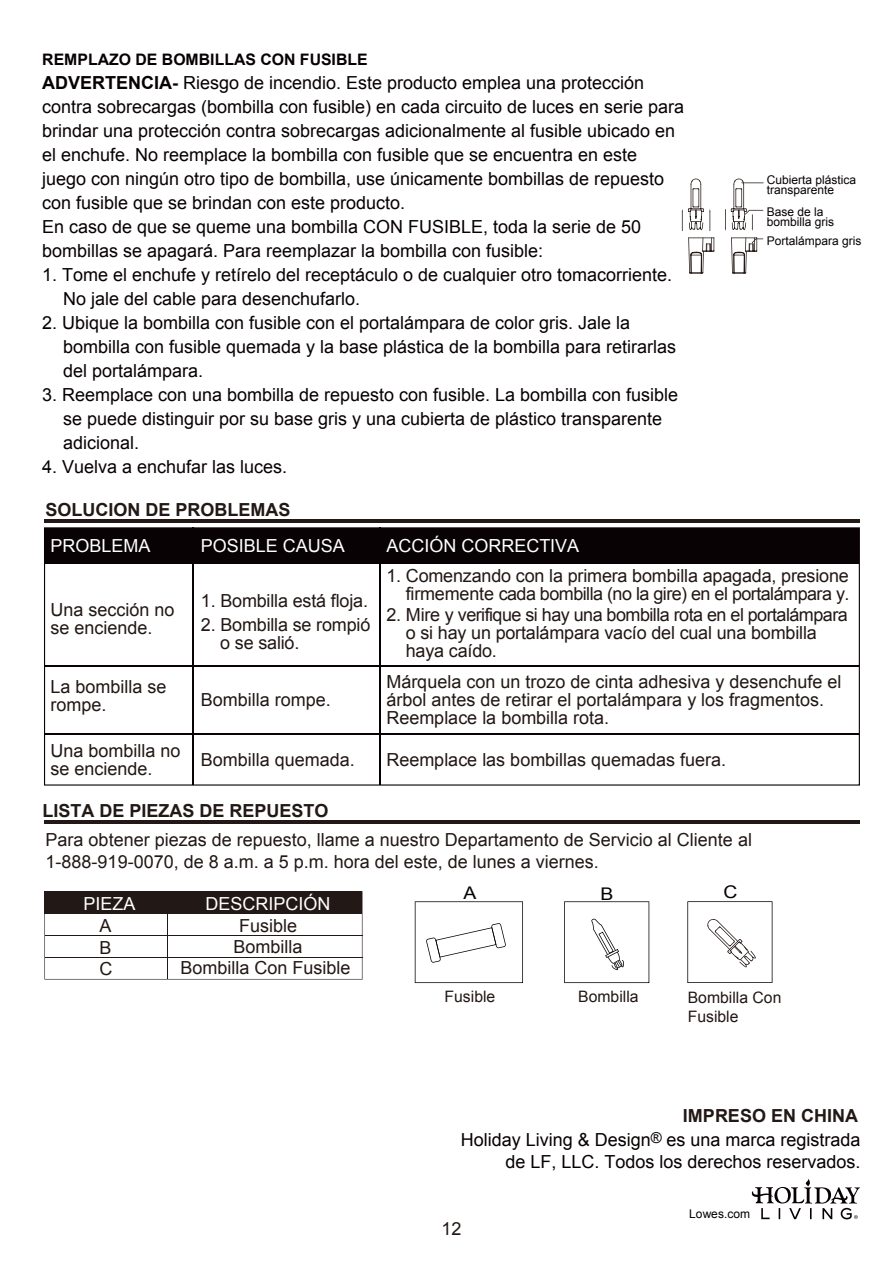
<style>
.page{position:relative;width:893px;height:1263px;background:#fff}
.page>*{position:absolute;margin:0;border:0;box-sizing:border-box;transform-origin:0 0}
.t1{font:18px/24px "Arial";color:#070102}
.t2{font:18px/18px "Arial";color:#221714}
.t3{font:18px/21.5px "Arial";color:#221815;text-align:justify}
.t4{font:18px/21.6px "Arial";color:#070001;text-align:right}
.t5{font:700 18px "Arial";color:#221815}
.t6{font:18px "Arial";color:#fff}
.t7{font:17.4px "Arial";color:#050000;scale:1.11 1}
.t8{font:17.4px "Arial";color:#070102;scale:1.11 1}
.t9{font:700 15.9px "Arial";color:#070102}
.t10{font:15.75px/18.9px "Arial";color:#221815}
.t11{font:12px/10.5px "Arial";color:#070102}
.t12{font:12px "Arial";color:#060001}
.s1{font-weight:700}
</style>
<div class="page">
<hr style="left:45px;top:519px;width:815px;height:3px;background:#221815">
<hr style="left:45px;top:821px;width:815px;height:3px;background:#221815">
<svg style="left:44px;top:891px;width:318px;height:88px"></svg>
<svg style="left:44px;top:527px;width:816px;height:258px"></svg>
<hr style="left:192px;top:528px;width:1px;height:257px;background:#090204">
<hr style="left:379px;top:528px;width:1px;height:257px;background:#090204">
<div style="left:45px;top:528px;width:814px;height:35px;background:#090204"></div>
<hr style="left:45px;top:665px;width:814px;height:2px;background:#090204">
<hr style="left:45px;top:734px;width:814px;height:1px;background:#090204">
<svg style="left:682px;top:179px;width:32px;height:95px"></svg>
<svg style="left:725px;top:179px;width:39px;height:95px"></svg>
<svg style="left:415px;top:901px;width:108px;height:82px"></svg>
<svg style="left:564px;top:901px;width:85px;height:82px"></svg>
<svg style="left:687px;top:901px;width:85px;height:82px"></svg>
<svg style="left:752px;top:1179px;width:108px;height:40px"></svg>
<p class="t9" style="left:42px;top:49px;width:327px">REMPLAZO DE BOMBILLAS CON FUSIBLE</p>
<p class="t1" style="left:42px;top:71px;width:643px"><span class="s1">ADVERTENCIA-</span> Riesgo de incendio. Este producto emplea una protección contra sobrecargas (bombilla con fusible) en cada circuito de luces en serie para brindar una protección contra sobrecargas adicionalmente al fusible ubicado en el enchufe. No reemplace la bombilla con fusible que se encuentra en este juego con ningún otro tipo de bombilla, use únicamente bombillas de repuesto con fusible que se brindan con este producto.<br>En caso de que se queme una bombilla CON FUSIBLE, toda la serie de 50 bombillas se apagará. Para reemplazar la bombilla con fusible:</p>
<p class="t1" style="left:63px;top:263px;width:610px;text-indent:-21px">1. Tome el enchufe y retírelo del receptáculo o de cualquier otro tomacorriente.<br>No jale del cable para desenchufarlo.</p>
<p class="t1" style="left:63px;top:311px;width:614px;text-indent:-21px">2. Ubique la bombilla con fusible con el portalámpara de color gris. Jale la bombilla con fusible quemada y la base plástica de la bombilla para retirarlas del portalámpara.</p>
<p class="t1" style="left:63px;top:383px;width:616px;text-indent:-21px">3. Reemplace con una bombilla de repuesto con fusible. La bombilla con fusible se puede distinguir por su base gris y una cubierta de plástico transparente adicional.</p>
<p class="t1" style="left:42px;top:455px;width:246px">4. Vuelva a enchufar las luces.</p>
<p class="t5" style="left:46px;top:497px;width:247px">SOLUCION DE PROBLEMAS</p>
<p class="t6" style="left:50px;top:534px;width:101px">PROBLEMA</p>
<p class="t6" style="left:201px;top:534px;width:145px">POSIBLE CAUSA</p>
<p class="t6" style="left:386px;top:534px;width:194px">ACCIÓN CORRECTIVA</p>
<p class="t11" style="left:767px;top:174px;width:91px">Cubierta plástica transparente</p>
<p class="t11" style="left:767px;top:207px;width:69px">Base de la bombilla gris</p>
<p class="t11" style="left:767px;top:235px;width:96px">Portalámpara gris</p>
<p class="t2" style="left:50px;top:601px;width:125px">Una sección no se enciende.</p>
<p class="t2" style="left:50px;top:678px;width:117px">La bombilla se rompe.</p>
<p class="t2" style="left:50px;top:742px;width:131px">Una bombilla no se enciende.</p>
<p class="t2" style="left:201px;top:592px;width:169px">1. Bombilla está floja.</p>
<p class="t2" style="left:220px;top:615px;width:152px;text-indent:-19px">2. Bombilla se rompió o se salió.</p>
<p class="t2" style="left:201px;top:691px;width:131px">Bombilla rompe.</p>
<p class="t2" style="left:201px;top:751px;width:155px">Bombilla quemada.</p>
<p class="t5" style="left:43px;top:799px;width:288px">LISTA DE PIEZAS DE REPUESTO</p>
<p class="t2" style="left:386px;top:567px;width:465px;text-align:right">1. Comenzando con la primera bombilla apagada, presione firmemente cada bombilla (no la gire) en el portalámpara y.</p>
<p class="t2" style="left:406px;top:606px;width:444px;text-indent:-19px">2. Mire y verifique si hay una bombilla rota en el portalámpara o si hay un portalámpara vacío del cual una bombilla haya caído.</p>
<p class="t2" style="left:386px;top:672px;width:456px">Márquela con un trozo de cinta adhesiva y desenchufe el árbol antes de retirar el portalámpara y los fragmentos.<br>Reemplace la bombilla rota.</p>
<p class="t2" style="left:386px;top:750px;width:341px">Reemplace las bombillas quemadas fuera.</p>
<p class="t3" style="left:46px;top:829px;width:708px">Para obtener piezas de repuesto, llame a nuestro Departamento de Servicio al Cliente al<br>1-888-919-0070, de 8 a.m. a 5 p.m. hora del este, de lunes a viernes.</p>
<p class="t6" style="left:83px;top:892px;width:54px">PIEZA</p>
<p class="t6" style="left:206px;top:892px;width:127px">DESCRIPCIÓN</p>
<p class="t3" style="left:100px;top:915px;width:14px">A B C</p>
<p class="t3" style="left:180px;top:915px;width:172px;text-align:center">Fusible<br>Bombilla<br>Bombilla Con Fusible</p>
<p class="t7" style="left:463px;top:881px;width:13px">A</p>
<p class="t7" style="left:600px;top:882px;width:13px">B</p>
<p class="t10" style="left:445px;top:987px;width:52px">Fusible</p>
<p class="t10" style="left:578px;top:987px;width:62px">Bombilla</p>
<p class="t8" style="left:723px;top:880px;width:14px">C</p>
<p class="t10" style="left:688px;top:988px;width:95px">Bombilla Con<br>Fusible</p>
<p class="t5" style="left:683px;top:1104px;width:177px">IMPRESO EN CHINA</p>
<p class="t4" style="left:461px;top:1129px;width:401px">Holiday Living &amp; Design<sup>®</sup> es una marca registrada de LF, LLC. Todos los derechos reservados.</p>
<p class="t3" style="left:441px;top:1218px;width:22px">12</p>
<p class="t12" style="left:689px;top:1206px;width:62px">Lowes.com</p>
</div>
